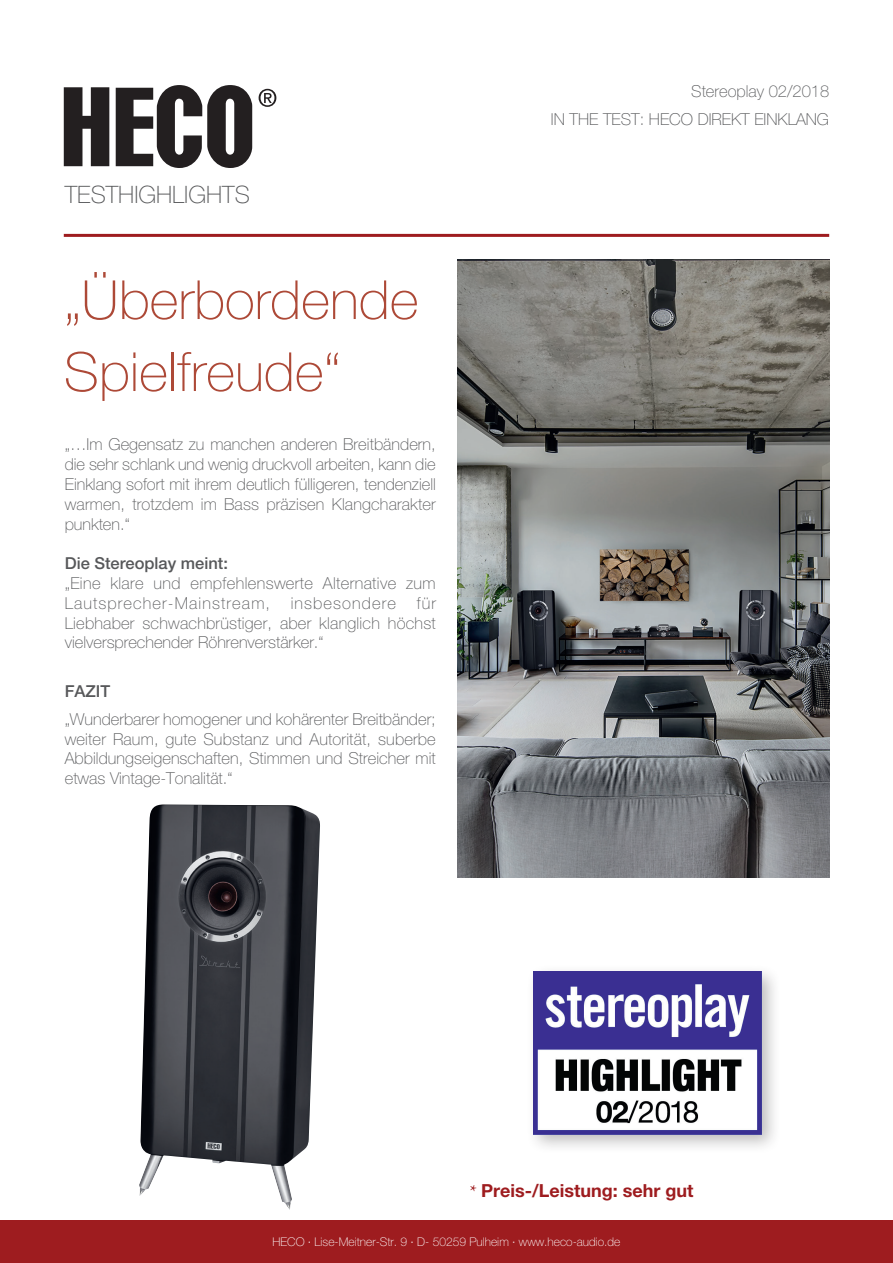
<style>
.page{position:relative;width:893px;height:1263px;background:#fff}
.page>*{position:absolute;margin:0;border:0;box-sizing:border-box;transform-origin:0 0}
.t1{font:100 54px/72px "Helvetica Neue LT Std";color:#ad4937}
.t2{font:100 24px "Helvetica Neue LT Std";color:#57585a}
.t3{font:700 18px "Helvetica Neue LT Std";color:#9e1c1f}
.t4{font:100 16.5px/19.8px "Helvetica Neue LT Std";color:#57585a;text-align:justify}
.t5{font:500 16.5px "Helvetica Neue LT Std";color:#57585a}
.t6{font:100 12px "Helvetica Neue LT Std";color:#fff}
.s1{font-family:"Minion Pro";font-weight:400}
</style>
<div class="page">
<svg style="left:64px;top:87px;width:45px;height:79px;background:#454243"></svg>
<svg style="left:259px;top:89px;width:17px;height:18px"></svg>
<svg style="left:116px;top:85px;width:136px;height:83px"></svg>
<div style="left:0;top:1220px;width:893px;height:43px;background:#9e1c1f"></div>
<hr style="left:64px;top:234px;width:765px;height:3px;background:#9e1c1f">
<div style="left:525px;top:963px;width:256px;height:191px;background:#231f20;opacity:.3"></div>
<img style="left:534px;top:972px;width:227px;height:162px">
<img style="left:139px;top:804px;width:181px;height:406px">
<img style="left:457px;top:259px;width:372px;height:618px">
<h2 class="t2" style="left:65px;top:181px;width:187px">TESTHIGHLIGHTS</h2>
<h1 class="t1" style="left:64px;top:264px;width:356px">„Überbordende<br>Spielfreude“</h1>
<p class="t4" style="left:65px;top:435px;width:373px">„…Im Gegensatz zu manchen anderen Breitbändern, die sehr schlank und wenig druckvoll arbeiten, kann die Einklang sofort mit ihrem deutlich fülligeren, tendenziell warmen, trotzdem im Bass präzisen Klangcharakter punkten.“</p>
<p class="t5" style="left:65px;top:553px;width:165px">Die Stereoplay meint:</p>
<p class="t4" style="left:65px;top:573px;width:373px">„Eine klare und empfehlenswerte Alternative zum Lautsprecher-Mainstream, insbesondere für Liebhaber schwachbrüstiger, aber klanglich höchst vielversprechender Röhrenverstärker.“</p>
<p class="t5" style="left:65px;top:681px;width:47px">FAZIT</p>
<p class="t4" style="left:65px;top:709px;width:373px">„Wunderbarer homogener und kohärenter Breitbänder; weiter Raum, gute Substanz und Autorität, suberbe Abbildungseigenschaften, Stimmen und Streicher mit etwas Vintage-Tonalität.“</p>
<p class="t4" style="left:551px;top:77px;width:280px;line-height:28.3px;text-align:right">Stereoplay 02/2018<br>IN THE TEST: HECO DIREKT EINKLANG</p>
<p class="t3" style="left:470px;top:1180px;width:225px"><span class="s1">*</span> Preis-/Leistung: sehr gut</p>
<p class="t6" style="left:272px;top:1235px;width:350px">HECO · Lise-Meitner-Str. 9 · D- 50259 Pulheim · www.heco-audio.de</p>
</div>
